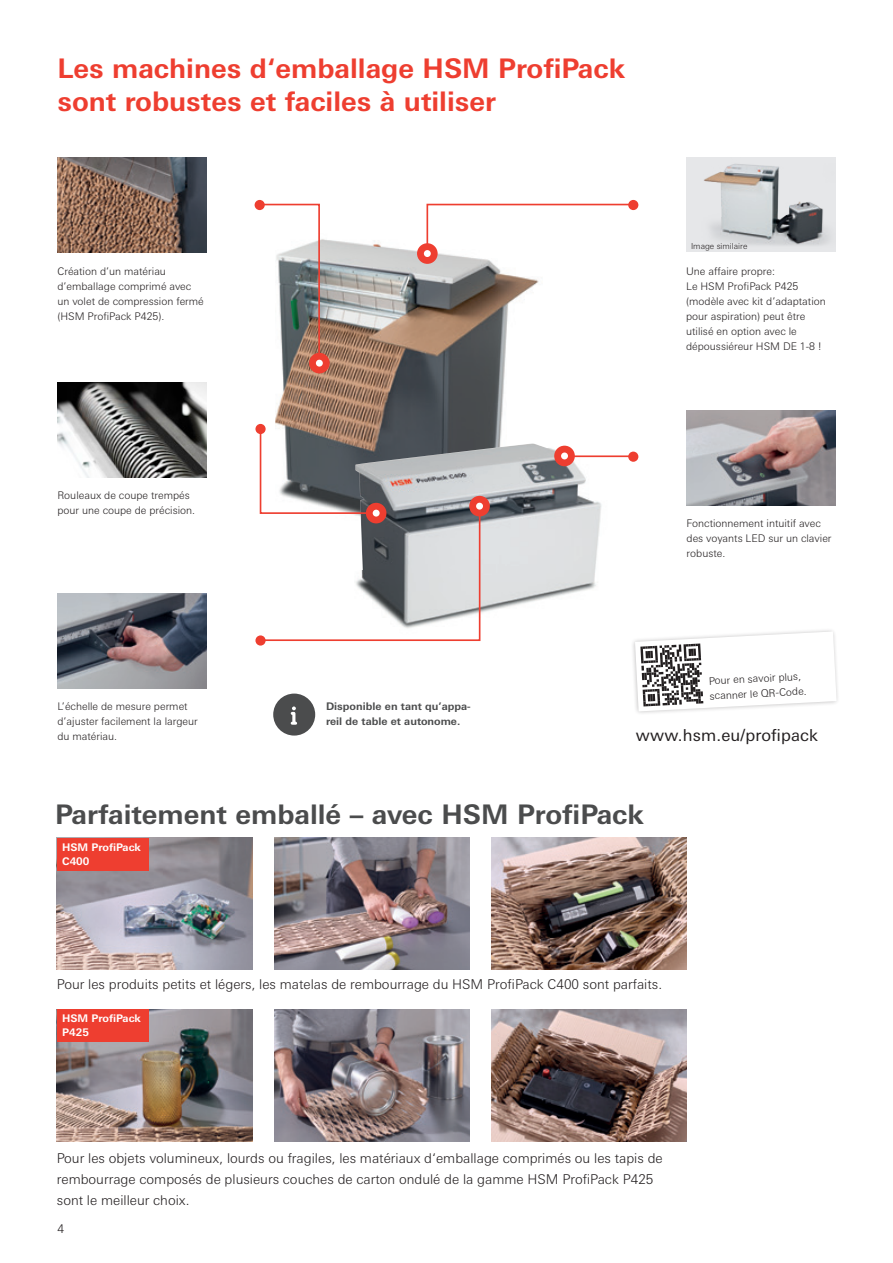
<style>
.page{position:relative;width:893px;height:1263px;background:#fff}
.page>*{position:absolute;margin:0;border:0;box-sizing:border-box;transform-origin:0 0}
.t1{font:700 27px/33px "Univers Next W1 G";color:#ee3e30}
.t2{font:700 27px "Univers Next W1 G";color:#4b4c4d}
.t3{font:16.5px "Univers Next W1 G";letter-spacing:.01em;color:#231f20}
.t4{font:300 13.5px/21px "Univers Next W1 G";color:#231f20}
.t5{font:300 12px "Univers Next W1 G";color:#231f20}
.t6{font:300 10.5px/15px "Univers Next W1 G";color:#231f20}
.t7{font:700 10.5px/14px "Univers Next W1 G";color:#fff}
.t8{font:700 10.5px/15px "Univers Next W1 G";color:#4b4c4d}
.t9{font:300 8.25px "Univers Next W1 G";color:#231f20}
</style>
<div class="page">
<div style="left:686px;top:157px;width:150px;height:95px;background:#e6e7e9"></div>
<img style="left:740px;top:208px;width:89px;height:37px">
<img style="left:704px;top:164px;width:118px;height:79px">
<img style="left:57px;top:594px;width:150px;height:95px">
<img style="left:57px;top:158px;width:150px;height:94px">
<img style="left:57px;top:383px;width:150px;height:94px">
<div style="left:273px;top:693px;width:42px;height:42px;background:#4b4c4d;border-radius:50%"></div>
<svg style="left:291px;top:706px;width:6px;height:19px"></svg>
<img style="left:275px;top:239px;width:264px;height:191px">
<img style="left:481px;top:430px;width:157px;height:89px">
<img style="left:481px;top:443px;width:119px;height:170px">
<div style="left:309px;top:353px;width:21px;height:20px;background:#ee3e30;border-radius:50%"></div>
<div style="left:316px;top:360px;width:7px;height:7px;background:#fff;border-radius:50%"></div>
<div style="left:255px;top:200px;width:10px;height:10px;background:#ee3e30;border-radius:50%"></div>
<svg style="left:261px;top:203px;width:60px;height:154px"></svg>
<svg style="left:259px;top:429px;width:222px;height:212px"></svg>
<div style="left:255px;top:424px;width:11px;height:10px;background:#ee3e30;border-radius:50%"></div>
<div style="left:255px;top:635px;width:11px;height:11px;background:#ee3e30;border-radius:50%"></div>
<div style="left:469px;top:496px;width:21px;height:20px;background:#ee3e30;border-radius:50%"></div>
<div style="left:476px;top:503px;width:7px;height:7px;background:#fff;border-radius:50%"></div>
<hr style="left:574px;top:455px;width:57px;height:2px;background:#ee3e30">
<div style="left:628px;top:452px;width:10px;height:10px;background:#ee3e30;border-radius:50%"></div>
<div style="left:554px;top:446px;width:21px;height:20px;background:#ee3e30;border-radius:50%"></div>
<div style="left:561px;top:452px;width:7px;height:7px;background:#fff;border-radius:50%"></div>
<svg style="left:426px;top:203px;width:208px;height:53px"></svg>
<div style="left:628px;top:200px;width:10px;height:10px;background:#ee3e30;border-radius:50%"></div>
<div style="left:417px;top:243px;width:21px;height:21px;background:#ee3e30;border-radius:50%"></div>
<div style="left:424px;top:250px;width:7px;height:7px;background:#fff;border-radius:50%"></div>
<img style="left:686px;top:410px;width:150px;height:95px">
<img style="left:491px;top:1009px;width:196px;height:132px">
<img style="left:57px;top:1009px;width:195px;height:132px">
<img style="left:274px;top:1009px;width:195px;height:132px">
<div style="left:57px;top:1009px;width:92px;height:33px;background:#ee3e30"></div>
<img style="left:491px;top:838px;width:196px;height:131px">
<img style="left:57px;top:838px;width:195px;height:131px">
<img style="left:274px;top:838px;width:195px;height:131px">
<div style="left:57px;top:838px;width:92px;height:32px;background:#ee3e30"></div>
<svg style="left:633px;top:630px;width:205px;height:83px"></svg>
<h1 class="t1" style="left:57px;top:51px;width:570px">Les machines d‘emballage HSM ProfiPack sont robustes et faciles à utiliser</h1>
<p class="t6" style="left:57px;top:263px;width:148px">Création d’un matériau d’emballage comprimé avec un volet de compression fermé (HSM ProfiPack P425).</p>
<p class="t9" style="left:691px;top:241px;width:58px">Image similaire</p>
<p class="t6" style="left:686px;top:263px;width:141px">Une affaire propre:<br>Le HSM ProfiPack P425 (modèle avec kit d’adaptation pour aspiration) peut être utilisé en option avec le dépoussiéreur HSM DE 1-8 !</p>
<p class="t6" style="left:57px;top:488px;width:139px">Rouleaux de coupe trempés pour une coupe de précision.</p>
<p class="t6" style="left:57px;top:699px;width:142px">L’échelle de mesure permet d’ajuster facilement la largeur du matériau.</p>
<p class="t8" style="left:326px;top:699px;width:146px">Disponible en tant qu’appa&shy;reil de table et autonome.</p>
<p class="t6" style="left:687px;top:515px;width:146px">Fonctionnement intuitif avec des voyants LED sur un clavier robuste.</p>
<p class="t6" style="left:708px;top:673px;width:99px;rotate:-3deg">Pour en savoir plus, scanner le QR-Code.</p>
<h2 class="t3" style="left:636px;top:725px;width:184px">www.hsm.eu/profipack</h2>
<h1 class="t2" style="left:55px;top:798px;width:590px">Parfaitement emballé – avec HSM ProfiPack</h1>
<p class="t7" style="left:62px;top:840px;width:80px">HSM ProfiPack<br>C400</p>
<p class="t7" style="left:62px;top:843px;width:80px">HSM ProfiPack<br>C400</p>
<p class="t4" style="left:57px;top:973px;width:607px">Pour les produits petits et légers, les matelas de rembourrage du HSM ProfiPack C400 sont parfaits.</p>
<p class="t7" style="left:62px;top:1012px;width:80px">HSM ProfiPack<br>P425</p>
<p class="t4" style="left:57px;top:1148px;width:607px">Pour les objets volumineux, lourds ou fragiles, les matériaux d‘emballage comprimés ou les tapis de rembourrage composés de plusieurs couches de carton ondulé de la gamme HSM ProfiPack P425 sont le meilleur choix.</p>
<p class="t5" style="left:57px;top:1221px;width:8px">4</p>
</div>
